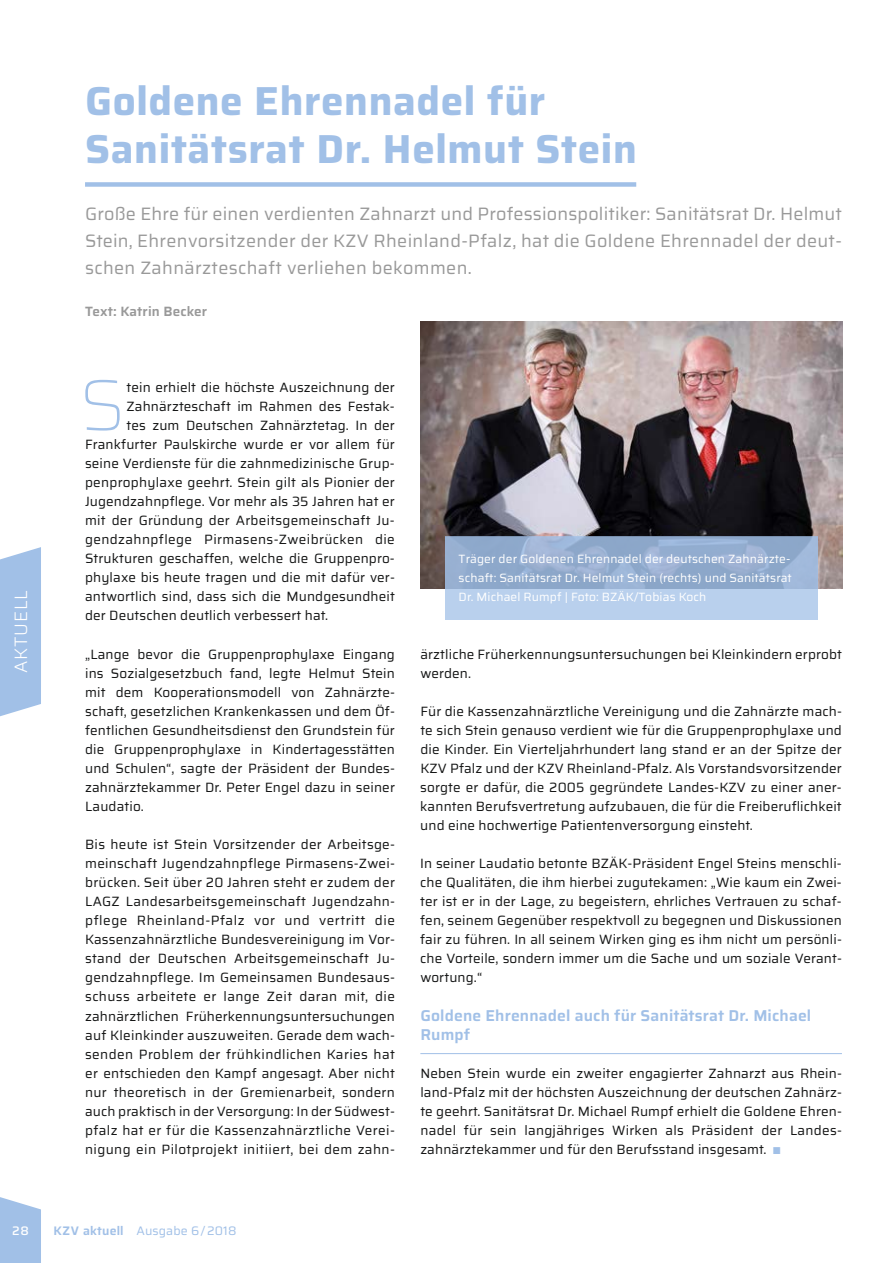
<style>
.page{position:relative;width:893px;height:1263px;background:#fff}
.page>*{position:absolute;margin:0;border:0;box-sizing:border-box;transform-origin:0 0}
.t1{font:100 72px "Saira";color:#a1c0e7}
.t2{font:700 40.5px/48px "Saira";letter-spacing:.015em;color:#a1c0e7}
.t3{font:18px/27px "Saira";letter-spacing:.02em;color:#999;text-align:justify}
.t4{font:300 18px "Saira";letter-spacing:.05em;color:#fff}
.t5{font:600 15.75px/19px "Saira";letter-spacing:.01em;color:#a1c0e7}
.t6{font:13.5px/19px "Saira";letter-spacing:.01em;color:#151616;text-align:justify}
.t7{font:13.5px "Saira";letter-spacing:.03em;color:#151616}
.t8{font:600 13.5px "Saira";letter-spacing:.01em;color:#999}
.t9{font:12.3px "Saira";letter-spacing:.01em;color:#a1c0e7}
.t10{font:500 12.3px "Saira";color:#fff}
.t11{font:12px/19px "Saira";letter-spacing:.01em;color:#fff}
.s1{font-size:9.9px;color:#a1c0e7}
.s2{font-weight:600}
</style>
<div class="page">
<div style="left:85px;top:182px;width:551px;height:5px;background:#a1c0e7"></div>
<hr style="left:420px;top:1053px;width:422px;height:1px;background:#a1c0e7">
<img style="left:420px;top:322px;width:423px;height:267px">
<div style="left:445px;top:537px;width:373px;height:83px;background:#b9d0ed"></div>
<svg style="left:445px;top:537px;width:373px;height:51px;fill:#90aacd"></svg>
<svg style="left:0;top:1197px;width:41px;height:66px"></svg>
<svg style="left:0;top:547px;width:41px;height:170px"></svg>
<h2 class="t2" style="left:85px;top:76px;width:553px">Goldene Ehrennadel für<br>Sanitätsrat Dr. Helmut Stein</h2>
<h3 class="t4" style="left:7px;top:673px;width:85px;rotate:-90deg">AKTUELL</h3>
<h3 class="t3" style="left:85px;top:200px;width:758px">Große Ehre für einen verdienten Zahnarzt und Professionspolitiker: Sanitätsrat Dr. Helmut Stein, Ehrenvorsitzender der KZV Rheinland-Pfalz, hat die Goldene Ehrennadel der deut&shy;schen Zahnärzteschaft verliehen bekommen.</h3>
<p class="t8" style="left:85px;top:301px;width:124px">Text: Katrin Becker</p>
<h1 class="t1" style="left:80px;top:352px;width:47px">S</h1>
<p class="t6" style="left:126px;top:377px;width:270px">tein erhielt die höchste Auszeichnung der</p>
<p class="t6" style="left:127px;top:396px;width:270px">Zahnärzteschaft im Rahmen des Festak-</p>
<p class="t6" style="left:127px;top:415px;width:270px">tes zum Deutschen Zahnärztetag. In der</p>
<p class="t6" style="left:85px;top:434px;width:311px">Frankfurter Paulskirche wurde er vor allem für</p>
<p class="t6" style="left:85px;top:454px;width:311px">seine Verdienste für die zahnmedizinische Grup-</p>
<p class="t6" style="left:85px;top:473px;width:311px">penprophylaxe geehrt. Stein gilt als Pionier der</p>
<p class="t6" style="left:85px;top:492px;width:311px">Jugendzahnpflege. Vor mehr als 35 Jahren hat er</p>
<p class="t6" style="left:85px;top:511px;width:311px">mit der Gründung der Arbeitsgemeinschaft Ju-</p>
<p class="t7" style="left:85px;top:529px;width:311px">gendzahnpflege Pirmasens-Zweibrücken die</p>
<p class="t6" style="left:85px;top:549px;width:311px">Strukturen geschaffen, welche die Gruppenpro-</p>
<p class="t6" style="left:85px;top:568px;width:311px">phylaxe bis heute tragen und die mit dafür ver-</p>
<p class="t6" style="left:85px;top:587px;width:311px">antwortlich sind, dass sich die Mundgesundheit</p>
<p class="t6" style="left:85px;top:606px;width:245px">der Deutschen deutlich verbessert hat.</p>
<p class="t6" style="left:85px;top:644px;width:311px">„Lange bevor die Gruppenprophylaxe Eingang ins Sozialgesetzbuch fand, legte Helmut Stein mit dem Kooperationsmodell von Zahnärzte&shy;schaft, gesetzlichen Krankenkassen und dem Öf&shy;fentlichen Gesundheitsdienst den Grundstein für die Gruppenprophylaxe in Kindertagesstätten und Schulen“, sagte der Präsident der Bundes&shy;zahnärztekammer Dr. Peter Engel dazu in seiner Laudatio.</p>
<p class="t6" style="left:85px;top:835px;width:311px;text-align:left">Bis heute ist Stein Vorsitzender der Arbeitsge&shy;meinschaft Jugendzahnpflege Pirmasens-Zwei&shy;brücken. Seit über 20 Jahren steht er zudem der LAGZ Landesarbeitsgemeinschaft Jugendzahn&shy;pflege Rheinland-Pfalz vor und vertritt die Kassenzahnärztliche Bundesvereinigung im Vor&shy;stand der Deutschen Arbeitsgemeinschaft Ju&shy;gendzahnpflege. Im Gemeinsamen Bundesaus&shy;schuss arbeitete er lange Zeit daran mit, die zahnärztlichen Früherkennungsuntersuchungen auf Kleinkinder auszuweiten. Gerade dem wach&shy;senden Problem der frühkindlichen Karies hat er entschieden den Kampf angesagt. Aber nicht nur theoretisch in der Gremienarbeit, sondern auch praktisch in der Versorgung: In der Südwest&shy;pfalz hat er für die Kassenzahnärztliche Verei&shy;nigung ein Pilotprojekt initiiert, bei dem zahn-</p>
<p class="t11" style="left:459px;top:549px;width:335px">Träger der Goldenen Ehrennadel der deutschen Zahnärzte&shy;schaft: Sanitätsrat Dr. Helmut Stein (rechts) und Sanitätsrat<br>Dr. Michael Rumpf | Foto: BZÄK/Tobias Koch</p>
<p class="t6" style="left:420px;top:644px;width:423px">ärztliche Früherkennungsuntersuchungen bei Kleinkindern erprobt werden.</p>
<p class="t6" style="left:420px;top:701px;width:423px">Für die Kassenzahnärztliche Vereinigung und die Zahnärzte mach&shy;te sich Stein genauso verdient wie für die Gruppenprophylaxe und die Kinder. Ein Vierteljahrhundert lang stand er an der Spitze der KZV Pfalz und der KZV Rheinland-Pfalz. Als Vorstandsvorsitzender sorgte er dafür, die 2005 gegründete Landes-KZV zu einer aner&shy;kannten Berufsvertretung aufzubauen, die für die Freiberuflichkeit und eine hochwertige Patientenversorgung einsteht.</p>
<p class="t6" style="left:420px;top:854px;width:423px">In seiner Laudatio betonte BZÄK-Präsident Engel Steins menschli&shy;che Qualitäten, die ihm hierbei zugutekamen: „Wie kaum ein Zwei&shy;ter ist er in der Lage, zu begeistern, ehrliches Vertrauen zu schaf&shy;fen, seinem Gegenüber respektvoll zu begegnen und Diskussionen fair zu führen. In all seinem Wirken ging es ihm nicht um persönli&shy;che Vorteile, sondern immer um die Sache und um soziale Verant&shy;wortung.“</p>
<p class="t5" style="left:420px;top:1005px;width:392px">Goldene Ehrennadel auch für Sanitätsrat Dr. Michael<br>Rumpf</p>
<p class="t6" style="left:420px;top:1063px;width:423px">Neben Stein wurde ein zweiter engagierter Zahnarzt aus Rhein&shy;land-Pfalz mit der höchsten Auszeichnung der deutschen Zahnärz&shy;te geehrt. Sanitätsrat Dr. Michael Rumpf erhielt die Goldene Ehren&shy;nadel für sein langjähriges Wirken als Präsident der Landes&shy;zahnärztekammer und für den Berufsstand insgesamt. <span class="s1">|</span></p>
<p class="t10" style="left:12px;top:1221px;width:18px">28</p>
<p class="t9" style="left:53px;top:1222px;width:185px"><span class="s2">KZV aktuell</span> Ausgabe 6/2018</p>
</div>
